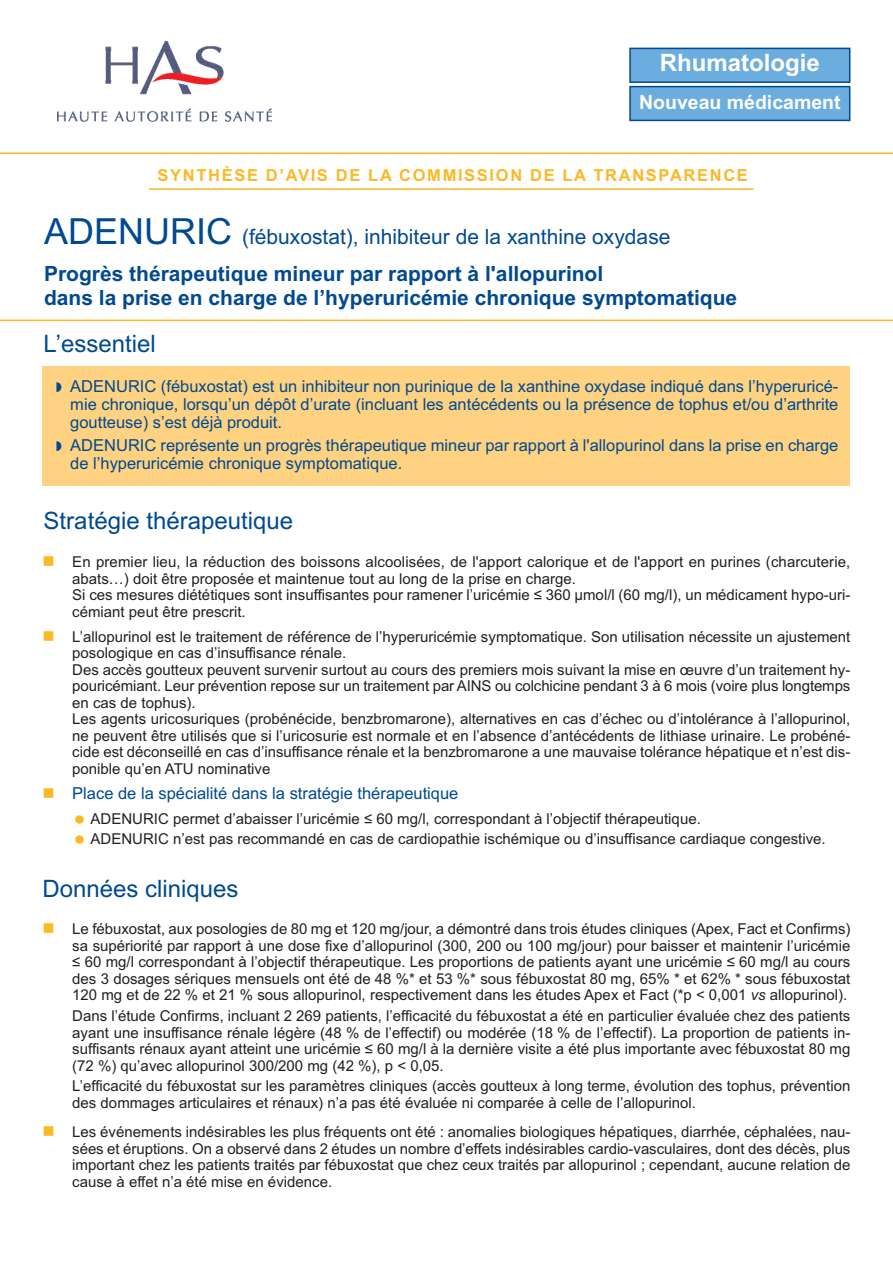
<style>
.page{position:relative;width:893px;height:1263px;background:#fff}
.page>*{position:absolute;margin:0;border:0;box-sizing:border-box;transform-origin:0 0}
.t1{font:24px "Arial";color:#014990}
.t2{font:700 24px "Arial";color:#fff}
.t3{font:700 21px/36.8px "Arial";color:#014990}
.t4{font:700 19.5px "Arial";color:#fff}
.t5{font:16.5px/18px "Arial";color:#014990;text-align:justify}
.t6{font:700 16.5px "Arial";letter-spacing:.1em;color:#fcb825}
.t7{font:15px/16.5px "Arial";color:#231f20}
.s1{font-weight:400;font-size:36px}
.s2{font-weight:400}
.s3{font-style:italic}
</style>
<div class="page">
<hr style="left:0;top:320px;width:893px;height:1px;background:#fcb825">
<img style="left:57px;top:41px;width:214px;height:81px">
<hr style="left:0;top:152px;width:893px;height:2px;background:#fcb825">
<div style="left:43px;top:367px;width:807px;height:119px;background:#fed281"></div>
<hr style="left:149px;top:188px;width:605px;height:2px;background:#fcb825">
<div style="left:631px;top:87px;width:218px;height:33px;background:#6caddf"></div>
<div style="left:629px;top:86px;width:221px;height:35px;border:2px solid #014990"></div>
<div style="left:631px;top:49px;width:218px;height:32px;background:#6caddf"></div>
<div style="left:629px;top:48px;width:221px;height:35px;border:2px solid #014990"></div>
<h1 class="t2" style="left:660px;top:49px;width:162px">Rhumatologie</h1>
<h3 class="t4" style="left:639px;top:90px;width:203px">Nouveau médicament</h3>
<p class="t6" style="left:158px;top:166px;width:592px">SYNTHÈSE D’AVIS DE LA COMMISSION DE LA TRANSPARENCE</p>
<h2 class="t3" style="left:44px;top:219px;width:628px"><span class="s1">ADENURIC</span> <span class="s2">(fébuxostat), inhibiteur de la xanthine oxydase<br></span>Progrès thérapeutique mineur par rapport à l'allopurinol</h2>
<h2 class="t3" style="left:44px;top:279px;width:695px">dans la prise en charge de l’hyperuricémie chronique symptomatique</h2>
<h1 class="t1" style="left:44px;top:329px;width:114px">L’essentiel</h1>
<p class="t5" style="left:70px;top:378px;width:770px">ADENURIC (fébuxostat) est un inhibiteur non purinique de la xanthine oxydase indiqué dans l’hyperuricé&shy;mie chronique, lorsqu’un dépôt d’urate (incluant les antécédents ou la présence de tophus et/ou d’arthrite goutteuse) s’est déjà produit.</p>
<p class="t5" style="left:70px;top:436px;width:770px">ADENURIC représente un progrès thérapeutique mineur par rapport à l'allopurinol dans la prise en charge de l’hyperuricémie chronique symptomatique.</p>
<h1 class="t1" style="left:44px;top:507px;width:251px">Stratégie thérapeutique</h1>
<p class="t7" style="left:72px;top:554px;width:780px">En premier lieu, la réduction des boissons alcoolisées, de l'apport calorique et de l'apport en purines (charcuterie, abats…) doit être proposée et maintenue tout au long de la prise en charge.<br>Si ces mesures diététiques sont insuffisantes pour ramener l’uricémie ≤ 360 µmol/l (60 mg/l), un médicament hypo-uri&shy;cémiant peut être prescrit.</p>
<p class="t7" style="left:72px;top:628px;width:780px">L’allopurinol est le traitement de référence de l’hyperuricémie symptomatique. Son utilisation nécessite un ajustement posologique en cas d’insuffisance rénale.<br>Des accès goutteux peuvent survenir surtout au cours des premiers mois suivant la mise en œuvre d’un traitement hy&shy;pouricémiant. Leur prévention repose sur un traitement par AINS ou colchicine pendant 3 à 6 mois (voire plus longtemps en cas de tophus).<br>Les agents uricosuriques (probénécide, benzbromarone), alternatives en cas d’échec ou d’intolérance à l’allopurinol, ne peuvent être utilisés que si l’uricosurie est normale et en l’absence d’antécédents de lithiase urinaire. Le probéné&shy;cide est déconseillé en cas d’insuffisance rénale et la benzbromarone a une mauvaise tolérance hépatique et n’est dis&shy;ponible qu’en ATU nominative</p>
<p class="t5" style="left:72px;top:784px;width:388px">Place de la spécialité dans la stratégie thérapeutique</p>
<p class="t7" style="left:91px;top:808px;width:737px;line-height:20.7px">ADENURIC permet d’abaisser l’uricémie ≤ 60 mg/l, correspondant à l’objectif thérapeutique.<br>ADENURIC n’est pas recommandé en cas de cardiopathie ischémique ou d’insuffisance cardiaque congestive.</p>
<h1 class="t1" style="left:43px;top:874px;width:198px">Données cliniques</h1>
<p class="t7" style="left:72px;top:921px;width:780px;text-align:justify">Le fébuxostat, aux posologies de 80 mg et 120 mg/jour, a démontré dans trois études cliniques (Apex, Fact et Confirms) sa supériorité par rapport à une dose fixe d’allopurinol (300, 200 ou 100 mg/jour) pour baisser et maintenir l’uricémie ≤ 60 mg/l correspondant à l’objectif thérapeutique. Les proportions de patients ayant une uricémie ≤ 60 mg/l au cours des 3 dosages sériques mensuels ont été de 48 %* et 53 %* sous fébuxostat 80 mg, 65% * et 62% * sous fébuxostat 120 mg et de 22 % et 21 % sous allopurinol, respectivement dans les études Apex et Fact (*p &lt; 0,001 <span class="s3">vs</span> allopurinol).</p>
<p class="t7" style="left:72px;top:1008px;width:780px;text-align:justify">Dans l’étude Confirms, incluant 2 269 patients, l’efficacité du fébuxostat a été en particulier évaluée chez des patients ayant une insuffisance rénale légère (48 % de l’effectif) ou modérée (18 % de l’effectif). La proportion de patients in&shy;suffisants rénaux ayant atteint une uricémie ≤ 60 mg/l à la dernière visite a été plus importante avec fébuxostat 80 mg (72 %) qu’avec allopurinol 300/200 mg (42 %), p &lt; 0,05.</p>
<p class="t7" style="left:72px;top:1078px;width:780px">L’efficacité du fébuxostat sur les paramètres cliniques (accès goutteux à long terme, évolution des tophus, prévention des dommages articulaires et rénaux) n’a pas été évaluée ni comparée à celle de l’allopurinol.</p>
<p class="t7" style="left:72px;top:1124px;width:780px;text-align:justify">Les événements indésirables les plus fréquents ont été : anomalies biologiques hépatiques, diarrhée, céphalées, nau&shy;sées et éruptions. On a observé dans 2 études un nombre d’effets indésirables cardio-vasculaires, dont des décès, plus important chez les patients traités par fébuxostat que chez ceux traités par allopurinol ; cependant, aucune relation de cause à effet n’a été mise en évidence.</p>
</div>
